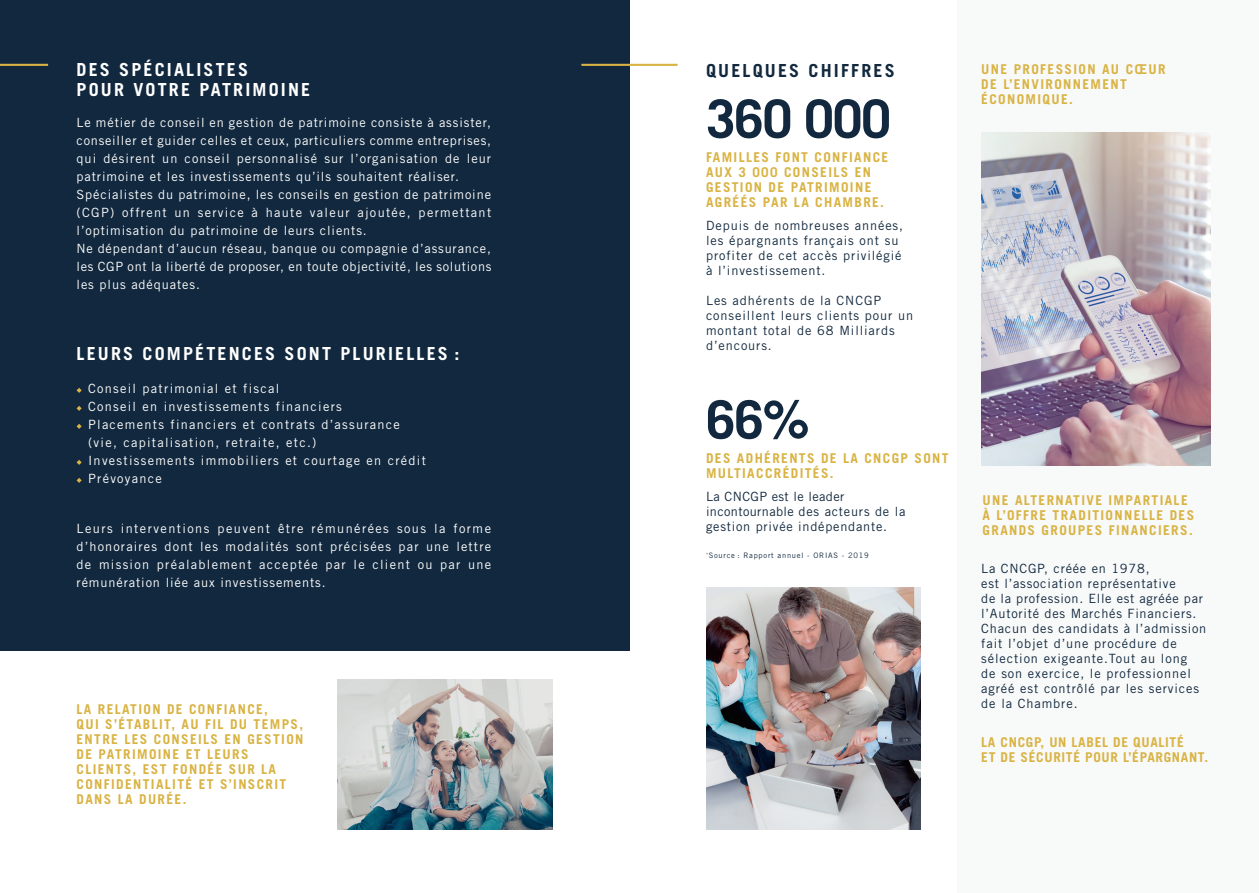
<style>
.page{position:relative;width:1259px;height:893px;background:#fff}
.page>*{position:absolute;margin:0;border:0;box-sizing:border-box;transform-origin:0 0}
.t1{font:700 53.1px "Trade Gothic LT Std";letter-spacing:-.02em;color:#11283e}
.t2{font:700 18px "Trade Gothic LT Std";letter-spacing:.12em;color:#fff}
.t3{font:700 18px "Trade Gothic LT Std";letter-spacing:.12em;color:#11283e}
.t4{font:700 13.5px/15px "Trade Gothic LT Std";letter-spacing:.1em;color:#d9b343}
.t5{font:700 13.5px/15px "Trade Gothic LT Std";letter-spacing:.05em;color:#d9b343}
.t6{font:12.75px/18px "Trade Gothic LT Std";letter-spacing:.07em;color:#fff}
.t7{font:12.75px/15px "Trade Gothic LT Std";letter-spacing:.07em;color:#11283e}
.t8{font:12.75px/18px "Trade Gothic LT Std";letter-spacing:.1em;color:#fff}
.t9{font:7.5px "Trade Gothic LT Std";letter-spacing:.1em;color:#11283e}
</style>
<div class="page">
<div style="left:0;top:0;width:629px;height:650px;background:#11283e"></div>
<div style="left:957px;top:0;width:302px;height:893px;background:#f8f9f9"></div>
<hr style="left:581px;top:64px;width:96px;height:2px;background:#d9b343">
<hr style="left:0;top:64px;width:48px;height:2px;background:#d9b343">
<svg style="left:77px;top:388px;width:5px;height:5px"></svg>
<svg style="left:77px;top:406px;width:5px;height:5px"></svg>
<svg style="left:77px;top:424px;width:5px;height:5px"></svg>
<svg style="left:77px;top:460px;width:5px;height:5px"></svg>
<svg style="left:77px;top:478px;width:5px;height:5px"></svg>
<img style="left:981px;top:133px;width:230px;height:332px">
<img style="left:706px;top:588px;width:214px;height:241px">
<img style="left:337px;top:679px;width:216px;height:150px">
<h2 class="t2" style="left:77px;top:59px;width:173px">DES SPÉCIALISTES</h2>
<h2 class="t3" style="left:706px;top:59px;width:190px">QUELQUES CHIFFRES</h2>
<h2 class="t2" style="left:77px;top:78px;width:235px">POUR VOTRE PATRIMOINE</h2>
<p class="t6" style="left:77px;top:114px;width:416px">Le métier de conseil en gestion de patrimoine consiste à assister, conseiller et guider celles et ceux, particuliers comme entreprises, qui désirent un conseil personnalisé sur l’organisation de leur patrimoine et les investissements qu’ils souhaitent réaliser.<br>Spécialistes du patrimoine, les conseils en gestion de patrimoine (CGP) offrent un service à haute valeur ajoutée, permettant l’optimisation du patrimoine de leurs clients.<br>Ne dépendant d’aucun réseau, banque ou compagnie d’assurance, les CGP ont la liberté de proposer, en toute objectivité, les solutions les plus adéquates.</p>
<h2 class="t2" style="left:77px;top:343px;width:384px">LEURS COMPÉTENCES SONT PLURIELLES :</h2>
<p class="t8" style="left:88px;top:379px;width:339px">Conseil patrimonial et fiscal<br>Conseil en investissements financiers<br>Placements financiers et contrats d’assurance (vie, capitalisation, retraite, etc.)<br>Investissements immobiliers et courtage en crédit Prévoyance</p>
<p class="t6" style="left:77px;top:519px;width:416px;text-align:justify">Leurs interventions peuvent être rémunérées sous la forme d’honoraires dont les modalités sont précisées par une lettre de mission préalablement acceptée par le client ou par une rémunération liée aux investissements.</p>
<p class="t4" style="left:77px;top:702px;width:228px">LA RELATION DE CONFIANCE,<br>QUI S’ÉTABLIT, AU FIL DU TEMPS,<br>ENTRE LES CONSEILS EN GESTION<br>DE PATRIMOINE ET LEURS<br>CLIENTS, EST FONDÉE SUR LA<br>CONFIDENTIALITÉ ET S’INSCRIT<br>DANS LA DURÉE.</p>
<h1 class="t1" style="left:706px;top:86px;width:186px">360 000</h1>
<p class="t4" style="left:706px;top:149px;width:184px">FAMILLES FONT CONFIANCE<br>AUX 3 000 CONSEILS EN<br>GESTION DE PATRIMOINE<br>AGRÉÉS PAR LA CHAMBRE.</p>
<p class="t7" style="left:706px;top:218px;width:198px">Depuis de nombreuses années, les épargnants français ont su profiter de cet accès privilégié à l’investissement.</p>
<p class="t7" style="left:706px;top:293px;width:209px">Les adhérents de la CNCGP conseillent leurs clients pour un montant total de 68 Milliards d’encours.</p>
<h1 class="t1" style="left:706px;top:387px;width:105px">66%</h1>
<p class="t4" style="left:706px;top:450px;width:244px">DES ADHÉRENTS DE LA CNCGP SONT<br>MULTIACCRÉDITÉS.</p>
<p class="t7" style="left:706px;top:489px;width:201px">La CNCGP est le leader incontournable des acteurs de la gestion privée indépendante.</p>
<p class="t9" style="left:706px;top:551px;width:164px"><sup>*</sup>Source : Rapport annuel - ORIAS - 2019</p>
<p class="t4" style="left:981px;top:61px;width:186px">UNE PROFESSION AU CŒUR<br>DE L’ENVIRONNEMENT<br>ÉCONOMIQUE.</p>
<p class="t4" style="left:982px;top:492px;width:213px">UNE ALTERNATIVE IMPARTIALE<br>À L’OFFRE TRADITIONNELLE DES<br>GRANDS GROUPES FINANCIERS.</p>
<p class="t7" style="left:981px;top:561px;width:226px">La CNCGP, créée en 1978,<br>est l’association représentative<br>de la profession. Elle est agréée par l’Autorité des Marchés Financiers.<br>Chacun des candidats à l’admission fait l’objet d’une procédure de sélection exigeante.Tout au long<br>de son exercice, le professionnel agréé est contrôlé par les services de la Chambre.</p>
<p class="t5" style="left:981px;top:735px;width:228px">LA CNCGP, UN LABEL DE QUALITÉ<br>ET DE SÉCURITÉ POUR L’ÉPARGNANT.</p>
</div>
